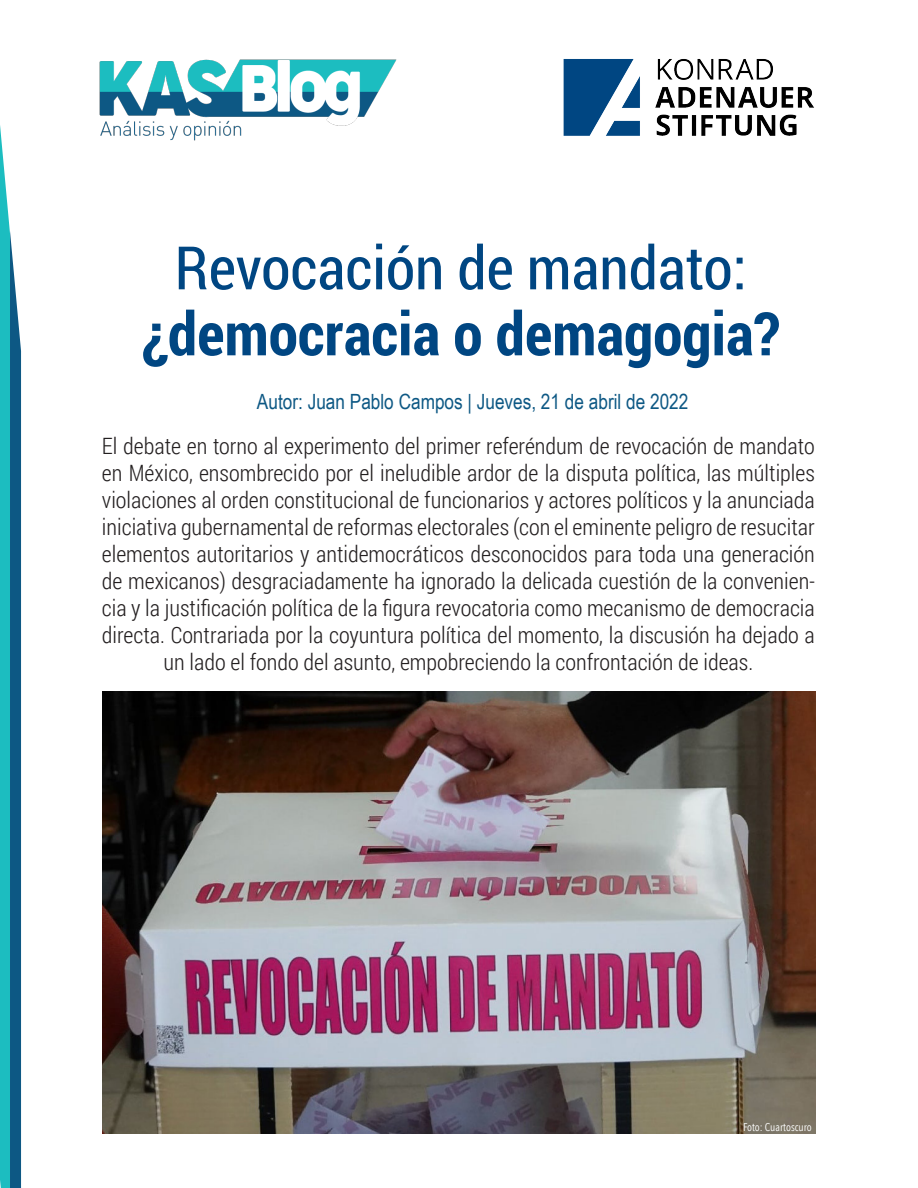
<style>
.page{position:relative;width:918px;height:1188px;background:#fff}
.page>*{position:absolute;margin:0;border:0;box-sizing:border-box;transform-origin:0 0}
.t1{font:700 60px/66px "Roboto Condensed";color:#004682;text-align:center}
.t2{font:300 22.5px/27px "Roboto Condensed";color:#231f20;text-align:center}
.t3{font:21px "Arial Narrow";color:#0d5884}
.t4{font:11.25px "Avenir Next Condensed";color:#fff}
.s1{font-weight:400}
</style>
<div class="page">
<img style="left:563px;top:59px;width:251px;height:77px">
<svg style="left:0;top:125px;width:21px;height:1063px;background:#2d97ac"></svg>
<img style="left:99px;top:59px;width:298px;height:82px">
<img style="left:102px;top:692px;width:713px;height:442px">
<p class="t1" style="left:141px;top:233px;width:640px"><span class="s1">Revocación de mandato: </span>¿democracia o demagogia?</p>
<p class="t3" style="left:257px;top:387px;width:433px">Autor: Juan Pablo Campos | Jueves, 21 de abril de 2022</p>
<p class="t2" style="left:102px;top:432px;width:714px">El debate en torno al experimento del primer referéndum de revocación de mandato en México, ensombrecido por el ineludible ardor de la disputa política, las múltiples violaciones al orden constitucional de funcionarios y actores políticos y la anunciada iniciativa gubernamental de reformas electorales (con el eminente peligro de resucitar elementos autoritarios y antidemocráticos desconocidos para toda una generación de mexicanos) desgraciadamente ha ignorado la delicada cuestión de la convenien&shy;cia y la justificación política de la figura revocatoria como mecanismo de democracia directa. Contrariada por la coyuntura política del momento, la discusión ha dejado a un lado el fondo del asunto, empobreciendo la confrontación de ideas.</p>
<p class="t4" style="left:743px;top:1117px;width:70px">Foto: Cuartoscuro</p>
</div>
